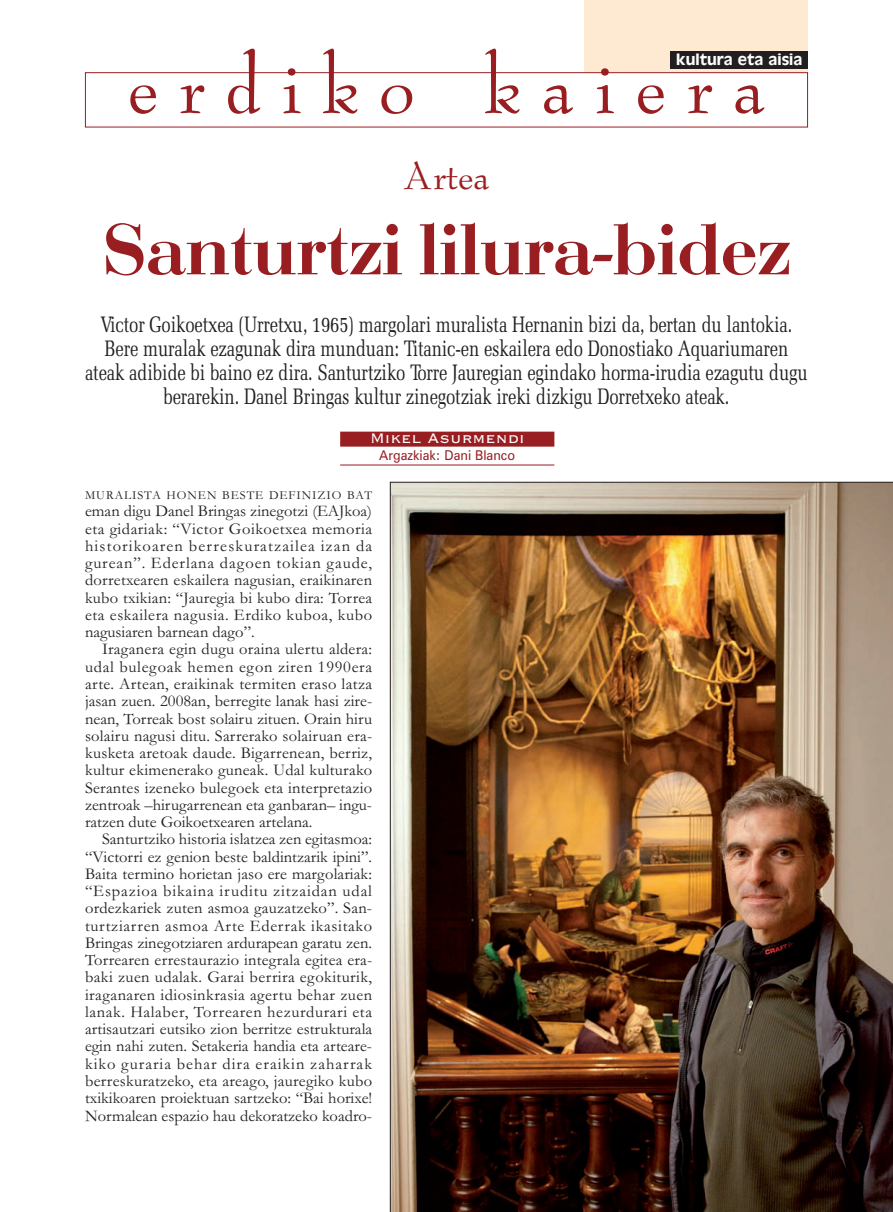
<style>
.page{position:relative;width:893px;height:1212px;background:#fff}
.page>*{position:absolute;margin:0;border:0;box-sizing:border-box;transform-origin:0 0}
.t1{font:90px "Bernadette";letter-spacing:.23em;color:#981e21}
.t2{font:75px "Bodoni";color:#981e21}
.t3{font:45px "Bernadette";color:#981e21}
.t4{font:22.5px/24px "Memoir Condensed";letter-spacing:-.015em;color:#231f20;text-align:center}
.t5{font:18px "Copperplate Gothic BT";color:#fff}
.t6{font:16.5px/17.2px "Garamond";color:#231f20;text-align:justify}
.t7{font:16.5px "Antique Olive";color:#fff}
.t8{font:13.5px "Zurich BT";color:#981e21;scale:.95 1}
.t9{font:12.3px "Garamond";letter-spacing:.075em;color:#231f20}
</style>
<div class="page">
<div style="left:584px;top:0;width:224px;height:85px;background:#fee9d3"></div>
<div style="left:86px;top:73px;width:721px;height:54px;background:#fff"></div>
<div style="left:85px;top:72px;width:723px;height:55px;border:1px solid #981e21"></div>
<div style="left:670px;top:51px;width:138px;height:17px;background:#231f20"></div>
<div style="left:340px;top:432px;width:214px;height:15px;background:#981e21"></div>
<hr style="left:340px;top:465px;width:214px;height:1px;background:#981e21">
<img style="left:390px;top:482px;width:503px;height:730px">
<h1 class="t1" style="left:128px;top:49px;width:639px">erdiko kaiera</h1>
<p class="t7" style="left:676px;top:54px;width:128px">kultura eta aisia</p>
<h3 class="t3" style="left:403px;top:156px;width:88px">Artea</h3>
<h2 class="t2" style="left:103px;top:223px;width:689px">Santurtzi lilura-bidez</h2>
<p class="t4" style="left:85px;top:314px;width:724px">Victor Goikoetxea (Urretxu, 1965) margolari muralista Hernanin bizi da, bertan du lantokia.<br>Bere muralak ezagunak dira munduan: Titanic-en eskailera edo Donostiako Aquariumaren ateak adibide bi baino ez dira. Santurtziko Torre Jauregian egindako horma-irudia ezagutu dugu berarekin. Danel Bringas kultur zinegotziak ireki dizkigu Dorretxeko ateak.</p>
<p class="t5" style="left:370px;top:426px;width:156px">Mikel Asurmendi</p>
<p class="t8" style="left:379px;top:450px;width:145px">Argazkiak: Dani Blanco</p>
<p class="t9" style="left:85px;top:491px;width:288px">MURALISTA HONEN BESTE DEFINIZIO BAT</p>
<p class="t6" style="left:85px;top:504px;width:289px">eman digu Danel Bringas zinegotzi (EAJkoa) eta gidariak: “Victor Goikoetxea memoria historikoaren berreskuratzailea izan da gurean”. Ederlana dagoen tokian gaude, dorretxearen eskailera nagusian, eraikinaren kubo txikian: “Jauregia bi kubo dira: Torrea eta eskailera nagusia. Erdiko kuboa, kubo nagusiaren barnean dago”.</p>
<p class="t6" style="left:85px;top:642px;width:289px;text-indent:17px">Iraganera egin dugu oraina ulertu aldera: udal bulegoak hemen egon ziren 1990era arte. Artean, eraikinak termiten eraso latza jasan zuen. 2008an, berregite lanak hasi zire&shy;nean, Torreak bost solairu zituen. Orain hiru solairu nagusi ditu. Sarrerako solairuan era&shy;kusketa aretoak daude. Bigarrenean, berriz, kultur ekimenerako guneak. Udal kulturako Serantes izeneko bulegoek eta interpretazio zentroak –hirugarrenean eta ganbaran– ingu&shy;ratzen dute Goikoetxearen artelana.</p>
<p class="t6" style="left:85px;top:832px;width:289px;text-indent:17px">Santurtziko historia islatzea zen egitasmoa: “Victorri ez genion beste baldintzarik ipini”.<br>Baita termino horietan jaso ere margolariak: “Espazioa bikaina iruditu zitzaidan udal ordezkariek zuten asmoa gauzatzeko”. San&shy;turtziarren asmoa Arte Ederrak ikasitako Bringas zinegotziaren ardurapean garatu zen.<br>Torrearen errestaurazio integrala egitea era&shy;baki zuen udalak. Garai berrira egokiturik, iraganaren idiosinkrasia agertu behar zuen lanak. Halaber, Torrearen hezurdurari eta artisautzari eutsiko zion berritze estrukturala egin nahi zuten. Setakeria handia eta arteare&shy;kiko guraria behar dira eraikin zaharrak berreskuratzeko, eta areago, jauregiko kubo txikikoaren proiektuan sartzeko: “Bai horixe!<br>Normalean espazio hau dekoratzeko koadro-</p>
</div>
